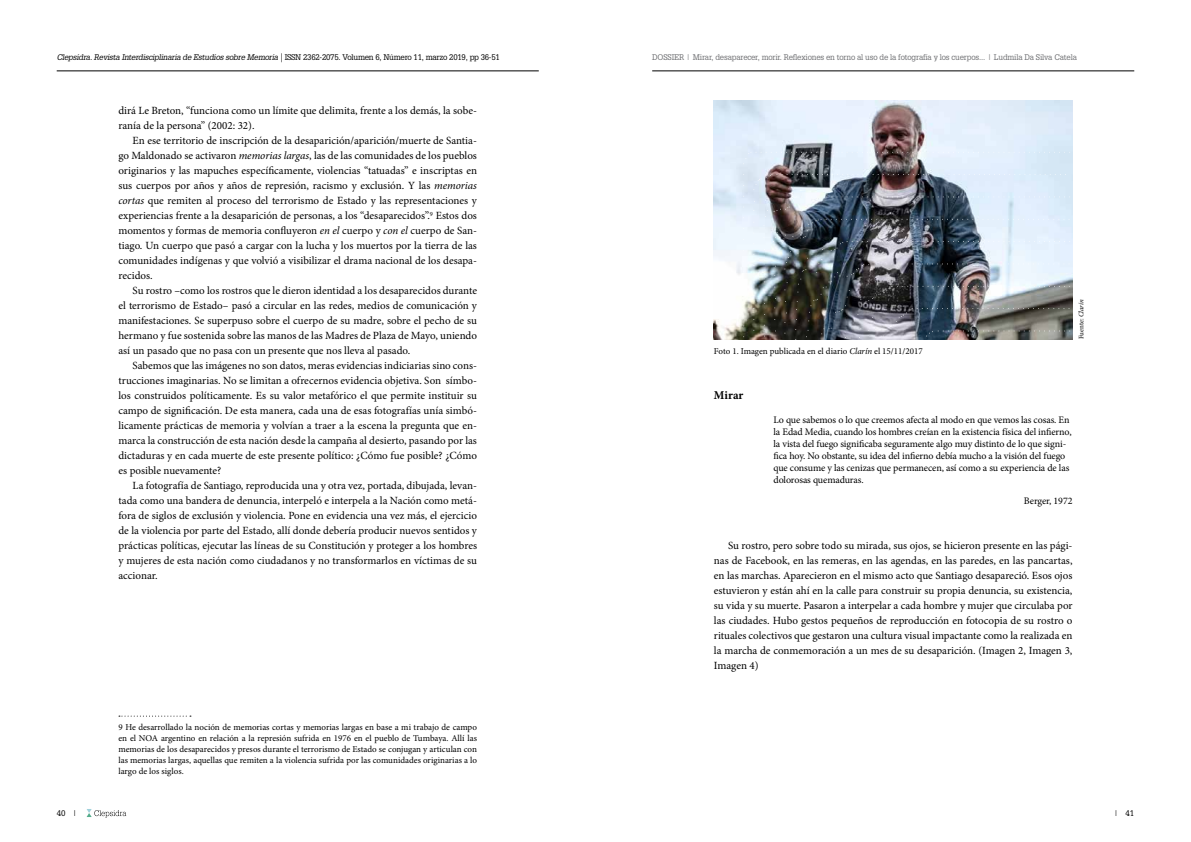
<style>
.page{position:relative;width:1191px;height:842px;background:#fff}
.page>*{position:absolute;margin:0;border:0;box-sizing:border-box;transform-origin:0 0}
.t1{font:700 12px "Minion Pro";color:#000}
.t2{font:11px/15px "Minion Pro";color:#000;text-align:justify}
.t3{font:10px/12px "Minion Pro";letter-spacing:-.01em;color:#000}
.t4{font:9px/11px "Minion Pro";color:#000;text-align:justify}
.t5{font:italic 8px "Glypha LT Std";letter-spacing:-.03em;color:#000}
.t6{font:8px "Glypha LT Std";letter-spacing:-.02em;color:#6d6e71;scale:.96 1}
.t7{font:8px "Glypha LT Std";color:#000}
.t8{font:7px "Minion Pro";letter-spacing:-.005em;color:#000}
.s1{font-style:normal}
.s2{font-style:italic}
</style>
<div class="page">
<svg style="left:87px;top:809px;width:39px;height:8px"></svg>
<hr style="left:57px;top:71px;width:482px;height:1px;background:#000">
<hr style="left:652px;top:71px;width:482px;height:1px;background:#000">
<svg style="left:119px;top:716px;width:72px;height:1px"></svg>
<img style="left:714px;top:100px;width:358px;height:239px">
<p class="t5" style="left:57px;top:53px;width:444px">Clepsidra. Revista Interdisciplinaria de Estudios sobre Memoria | <span class="s1">ISSN 2362-2075. Volumen 6, Número 11, marzo 2019, pp 36-51</span></p>
<p class="t6" style="left:652px;top:53px;width:444px">DOSSIER | Mirar, desaparecer, morir. Reflexiones en torno al uso de la fotografía y los cuerpos... | Ludmila Da Silva Catela</p>
<p class="t2" style="left:118px;top:103px;width:360px">dirá Le Breton, “funciona como un límite que delimita, frente a los demás, la sobe&shy;ranía de la persona” (2002: 32).</p>
<p class="t2" style="left:118px;top:133px;width:360px;text-indent:14px">En ese territorio de inscripción de la desaparición/aparición/muerte de Santia&shy;go Maldonado se activaron <span class="s2">memorias largas</span>, las de las comunidades de los pueblos originarios y las mapuches específicamente, violencias “tatuadas” e inscriptas en sus cuerpos por años y años de represión, racismo y exclusión. Y las <span class="s2">memorias cortas</span> que remiten al proceso del terrorismo de Estado y las representaciones y experiencias frente a la desaparición de personas, a los “desaparecidos”.<sup>9</sup> Estos dos momentos y formas de memoria confluyeron <span class="s2">en el</span> cuerpo y <span class="s2">con el</span> cuerpo de San&shy;tiago. Un cuerpo que pasó a cargar con la lucha y los muertos por la tierra de las comunidades indígenas y que volvió a visibilizar el drama nacional de los desapa&shy;recidos.</p>
<p class="t2" style="left:118px;top:283px;width:360px;text-indent:14px">Su rostro –como los rostros que le dieron identidad a los desaparecidos durante el terrorismo de Estado– pasó a circular en las redes, medios de comunicación y manifestaciones. Se superpuso sobre el cuerpo de su madre, sobre el pecho de su hermano y fue sostenida sobre las manos de las Madres de Plaza de Mayo, uniendo así un pasado que no pasa con un presente que nos lleva al pasado.</p>
<p class="t2" style="left:118px;top:358px;width:360px;text-indent:14px">Sabemos que las imágenes no son datos, meras evidencias indiciarias sino cons&shy;trucciones imaginarias. No se limitan a ofrecernos evidencia objetiva. Son símbo&shy;los construidos políticamente. Es su valor metafórico el que permite instituir su campo de significación. De esta manera, cada una de esas fotografías unía simbó&shy;licamente prácticas de memoria y volvían a traer a la escena la pregunta que en&shy;marca la construcción de esta nación desde la campaña al desierto, pasando por las dictaduras y en cada muerte de este presente político: ¿Cómo fue posible? ¿Cómo es posible nuevamente?</p>
<p class="t2" style="left:118px;top:478px;width:360px;text-indent:14px">La fotografía de Santiago, reproducida una y otra vez, portada, dibujada, levan&shy;tada como una bandera de denuncia, interpeló e interpela a la Nación como metá&shy;fora de siglos de exclusión y violencia. Pone en evidencia una vez más, el ejercicio de la violencia por parte del Estado, allí donde debería producir nuevos sentidos y prácticas políticas, ejecutar las líneas de su Constitución y proteger a los hombres y mujeres de esta nación como ciudadanos y no transformarlos en víctimas de su accionar.</p>
<p class="t4" style="left:118px;top:722px;width:360px">9 He desarrollado la noción de memorias cortas y memorias largas en base a mi trabajo de campo en el NOA argentino en relación a la represión sufrida en 1976 en el pueblo de Tumbaya. Allí las memorias de los desaparecidos y presos durante el terrorismo de Estado se conjugan y articulan con las memorias largas, aquellas que remiten a la violencia sufrida por las comunidades originarias a lo largo de los siglos.</p>
<p class="t8" style="left:1076px;top:339px;width:41px;rotate:-90deg">Fuente: <span class="s2">Clarín</span></p>
<p class="t4" style="left:714px;top:346px;width:210px">Foto 1. Imagen publicada en el diario <span class="s2">Clarín</span> el 15/11/2017</p>
<p class="t1" style="left:714px;top:387px;width:31px">Mirar</p>
<p class="t3" style="left:773px;top:414px;width:300px">Lo que sabemos o lo que creemos afecta al modo en que vemos las cosas. En la Edad Media, cuando los hombres creían en la existencia física del infierno, la vista del fuego significaba seguramente algo muy distinto de lo que signi&shy;fica hoy. No obstante, su idea del infierno debía mucho a la visión del fuego que consume y las cenizas que permanecen, así como a su experiencia de las dolorosas quemaduras.</p>
<p class="t3" style="left:1024px;top:495px;width:50px">Berger, 1972</p>
<p class="t2" style="left:714px;top:538px;width:360px;text-indent:14px">Su rostro, pero sobre todo su mirada, sus ojos, se hicieron presente en las pági&shy;nas de Facebook, en las remeras, en las agendas, en las paredes, en las pancartas, en las marchas. Aparecieron en el mismo acto que Santiago desapareció. Esos ojos estuvieron y están ahí en la calle para construir su propia denuncia, su existencia, su vida y su muerte. Pasaron a interpelar a cada hombre y mujer que circulaba por las ciudades. Hubo gestos pequeños de reproducción en fotocopia de su rostro o rituales colectivos que gestaron una cultura visual impactante como la realizada en la marcha de conmemoración a un mes de su desaparición. (Imagen 2, Imagen 3, Imagen 4)</p>
<p class="t7" style="left:57px;top:808px;width:22px">40 |</p>
<p class="t7" style="left:1113px;top:808px;width:22px">| 41</p>
</div>
